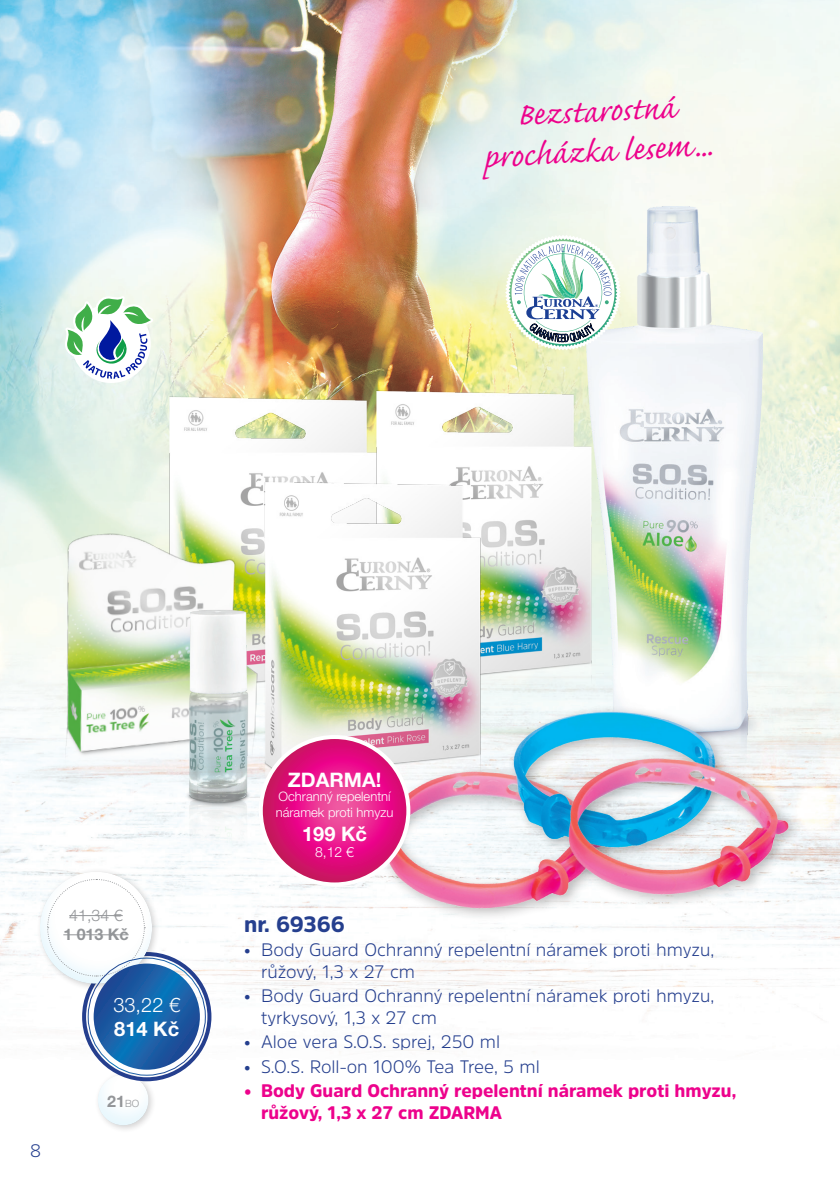
<style>
.page{position:relative;width:840px;height:1191px;background:#fff}
.page>*{position:absolute;margin:0;border:0;box-sizing:border-box;transform-origin:0 0}
.t1{font:40px/40px "Caflisch Script Web Pro";color:#ed028c;text-align:center}
.t2{font:900 22px "Amsi Pro";color:#253f8e}
.t3{font:700 20px "Helvetica Neue LT Pro";color:#fff}
.t4{font:300 20px "Helvetica Neue LT Pro";color:#fff}
.t5{font:300 18px/21.6px "Amsi Pro";color:#253f8e}
.t6{font:900 18px/21.6px "Amsi Pro";color:#ed028c}
.t7{font:700 16px "Helvetica Neue LT Pro";color:#939598}
.t8{font:300 16px "Helvetica Neue LT Pro";color:#939598}
.t9{font:300 14px "Helvetica Neue LT Pro";color:#fff}
.t10{font:300 13px/15.2px "Helvetica Neue LT Pro";color:#fff}
.s1{font-weight:300;font-size:10px}
</style>
<div class="page">
<img style="left:0;top:0;width:839px;height:1081px">
<img style="left:113px;top:356px;width:207px;height:129px">
<img style="left:320px;top:350px;width:248px;height:354px">
<div style="left:94px;top:1070px;width:62px;height:63px;background:#231f20;opacity:.2"></div>
<div style="left:97px;top:1072px;width:54px;height:54px;background:#00aeef;opacity:.1"></div>
<div style="left:82px;top:952px;width:129px;height:129px;border:4px solid #253f8e;border-radius:50%"></div>
<div style="left:36px;top:867px;width:124px;height:125px;background:#231f20;opacity:.2"></div>
<div style="left:38px;top:868px;width:116px;height:116px;background:#00aeef;opacity:.1"></div>
<svg style="left:94px;top:963px;width:106px;height:106px;background:#1960a7"></svg>
<svg style="left:47px;top:878px;width:98px;height:99px"></svg>
<hr style="left:69px;top:915px;width:54px;height:1px;background:#939598">
<hr style="left:63px;top:934px;width:66px;height:1px;background:#939598">
<img style="left:218px;top:442px;width:304px;height:321px">
<img style="left:568px;top:142px;width:206px;height:603px">
<img style="left:34px;top:485px;width:237px;height:336px">
<img style="left:162px;top:587px;width:116px;height:260px">
<img style="left:374px;top:759px;width:242px;height:166px">
<div style="left:507px;top:704px;width:221px;height:157px;background:#231f20;opacity:.3"></div>
<img style="left:511px;top:708px;width:207px;height:142px">
<div style="left:562px;top:752px;width:240px;height:156px;background:#231f20;opacity:.3"></div>
<img style="left:556px;top:745px;width:241px;height:166px">
<svg style="left:505px;top:235px;width:115px;height:121px"></svg>
<svg style="left:261px;top:737px;width:147px;height:147px;background:#e21f85"></svg>
<div style="left:259px;top:735px;width:151px;height:151px;border:4px solid #fff;border-radius:50%"></div>
<svg style="left:60px;top:290px;width:100px;height:89px"></svg>
<p class="t1" style="left:480px;top:99px;width:230px;rotate:-3deg">Bezstarostná procházka lesem...</p>
<p class="t5" style="left:30px;top:1139px;width:12px">8</p>
<p class="t8" style="left:69px;top:905px;width:55px">41,34 €</p>
<p class="t7" style="left:63px;top:924px;width:67px">1 013 Kč</p>
<p class="t4" style="left:113px;top:992px;width:68px">33,22 €</p>
<p class="t3" style="left:114px;top:1016px;width:66px">814 Kč</p>
<p class="t7" style="left:107px;top:1091px;width:33px">21<span class="s1">BO</span></p>
<p class="t3" style="left:288px;top:768px;width:95px">ZDARMA!</p>
<p class="t10" style="left:275px;top:789px;width:119px">Ochranný repelentní náramek proti hmyzu</p>
<p class="t3" style="left:302px;top:821px;width:66px">199 Kč</p>
<p class="t9" style="left:315px;top:844px;width:40px">8,12 €</p>
<p class="t2" style="left:244px;top:909px;width:102px">nr. 69366</p>
<p class="t5" style="left:261px;top:938px;width:454px;text-indent:-17px">• Body Guard Ochranný repelentní náramek proti hmyzu, růžový, 1,3 x 27 cm</p>
<p class="t5" style="left:261px;top:984px;width:454px;text-indent:-17px">• Body Guard Ochranný repelentní náramek proti hmyzu, tyrkysový, 1,3 x 27 cm</p>
<p class="t5" style="left:244px;top:1030px;width:257px">• Aloe vera S.O.S. sprej, 250 ml</p>
<p class="t5" style="left:244px;top:1055px;width:297px">• S.O.S. Roll-on 100% Tea Tree, 5 ml</p>
<p class="t6" style="left:261px;top:1079px;width:476px;text-indent:-17px">• Body Guard Ochranný repelentní náramek proti hmyzu, růžový, 1,3 x 27 cm ZDARMA</p>
</div>
